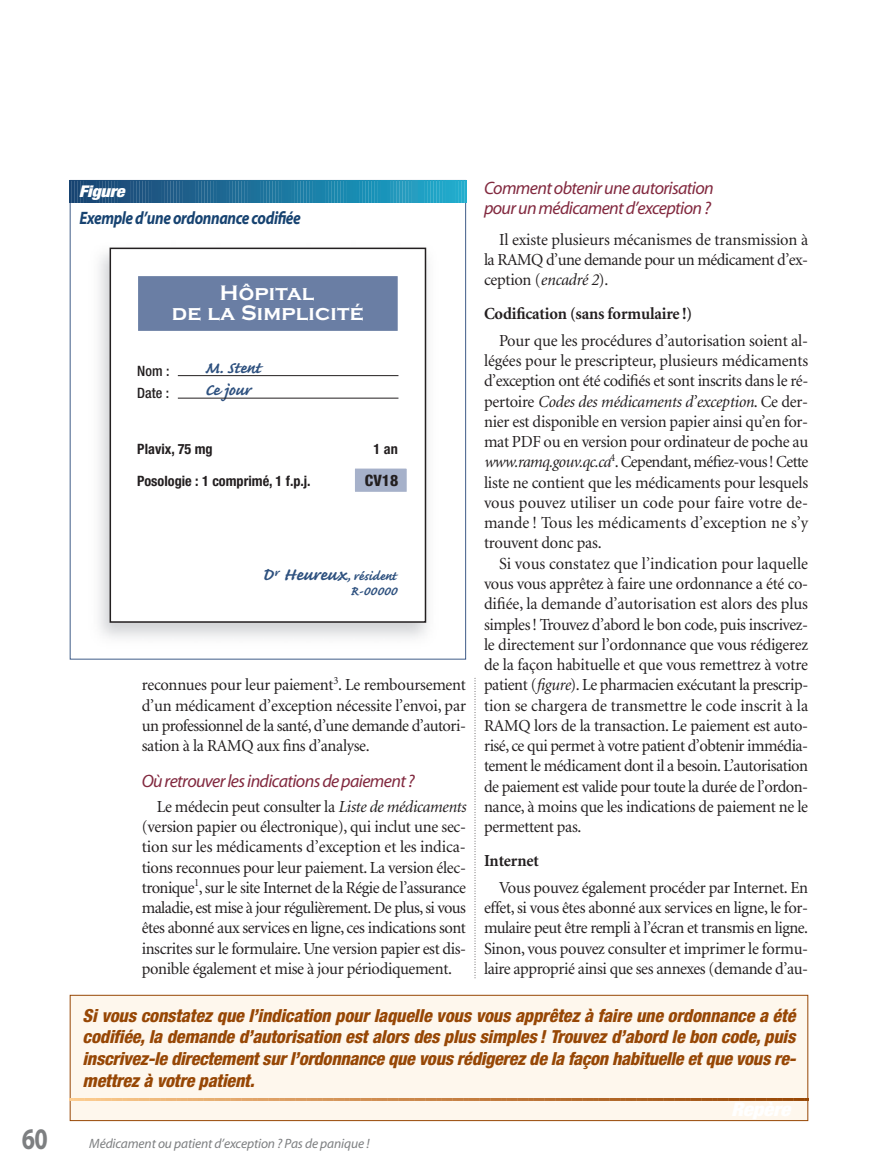
<style>
.page{position:relative;width:878px;height:1175px;background:#fff}
.page>*{position:absolute;margin:0;border:0;box-sizing:border-box;transform-origin:0 0}
.t1{font:700 30px "Myriad";color:#7d7f81;scale:.8 1}
.t2{font:700 21.75px/19.5px "Copperplate Gothic";letter-spacing:.01em;color:#fff;text-align:center}
.t3{font:700 21px/22.5px "Caflisch Script";letter-spacing:-.015em;color:#2e517f}
.t4{font:italic 800 condensed 18px/21.8px "Helvetica Neue";color:#974705;text-align:justify}
.t5{font:italic 18px/19.5px "Myriad";letter-spacing:-.035em;color:#82293f}
.t6{font:italic 700 18px "Myriad";letter-spacing:-.025em;color:#174371;scale:.85 1}
.t7{font:16.8px/20.2px "Minion";letter-spacing:-.02em;color:#231f20;text-align:justify}
.t8{font:700 16.8px "Minion";letter-spacing:-.01em;color:#231f20}
.t9{font:700 16.5px/15px "Caflisch Script";color:#2e517f;text-align:right}
.t10{font:italic 900 condensed 16.2px "Helvetica Neue";color:#fff;scale:1.11 1}
.t11{font:800 condensed 15.75px "Helvetica Neue";color:#231f20}
.t12{font:700 condensed 14.25px "Helvetica Neue";color:#231f20}
.t13{font:500 condensed 14.25px/22.5px "Helvetica Neue";color:#231f20}
.t14{font:italic 13.5px "Myriad";letter-spacing:-.01em;color:#7d7f81}
.s1{font-size:22.5px}
.s2{font-style:italic}
</style>
<div class="page">
<svg style="left:474px;top:678px;width:1px;height:301px"></svg>
<div style="left:70px;top:995px;width:737px;height:125px;background:#fef7ed"></div>
<div style="left:70px;top:994px;width:738px;height:126px;border:1px solid #974705"></div>
<svg style="left:70px;top:1098px;width:23px;height:22px"></svg>
<hr style="left:97px;top:1098px;width:2px;height:22px;background:#f9c78a">
<svg style="left:103px;top:1098px;width:109px;height:22px"></svg>
<hr style="left:216px;top:1098px;width:2px;height:22px;background:#e6ae71">
<svg style="left:222px;top:1098px;width:109px;height:22px"></svg>
<hr style="left:335px;top:1098px;width:2px;height:22px;background:#d59559">
<svg style="left:341px;top:1098px;width:17px;height:22px"></svg>
<hr style="left:362px;top:1098px;width:2px;height:22px;background:#d18f53">
<svg style="left:368px;top:1098px;width:82px;height:22px"></svg>
<hr style="left:454px;top:1098px;width:2px;height:22px;background:#c57f42">
<svg style="left:460px;top:1098px;width:17px;height:22px"></svg>
<hr style="left:481px;top:1098px;width:2px;height:22px;background:#c27a3d">
<svg style="left:487px;top:1098px;width:82px;height:22px"></svg>
<hr style="left:573px;top:1098px;width:2px;height:22px;background:#b46b2c">
<svg style="left:579px;top:1098px;width:17px;height:22px"></svg>
<hr style="left:600px;top:1098px;width:2px;height:22px;background:#b16728">
<svg style="left:606px;top:1098px;width:82px;height:22px"></svg>
<hr style="left:692px;top:1098px;width:2px;height:22px;background:#a55818">
<svg style="left:698px;top:1098px;width:17px;height:22px"></svg>
<hr style="left:719px;top:1098px;width:2px;height:22px;background:#a25414">
<svg style="left:725px;top:1098px;width:82px;height:22px"></svg>
<svg style="left:70px;top:180px;width:396px;height:22px;background:#2278a0"></svg>
<img style="left:99px;top:247px;width:329px;height:391px">
<div style="left:110px;top:248px;width:315px;height:374px;background:#fff"></div>
<div style="left:110px;top:248px;width:316px;height:374px;border:2px solid #231f20"></div>
<div style="left:354px;top:468px;width:53px;height:24px;background:#a6b1ca"></div>
<div style="left:353px;top:467px;width:55px;height:26px;border:2px solid #fff"></div>
<hr style="left:178px;top:375px;width:220px;height:1px;background:#231f20">
<div style="left:137px;top:275px;width:261px;height:57px;background:#6a7ea4"></div>
<div style="left:136px;top:274px;width:263px;height:58px;border:2px solid #fff"></div>
<hr style="left:178px;top:398px;width:220px;height:1px;background:#231f20">
<h1 class="t1" style="left:22px;top:1127px;width:34px">60</h1>
<p class="t10" style="left:79px;top:185px;width:46px">Figure</p>
<p class="t6" style="left:80px;top:211px;width:262px">Exemple d’une ordonnance codifiée</p>
<p class="t2" style="left:172px;top:283px;width:193px">Hôpital<br>de la Simplicité</p>
<p class="t13" style="left:137px;top:361px;width:34px">Nom :<br>Date :</p>
<p class="t3" style="left:205px;top:358px;width:58px">M. Stent<br>Ce jour</p>
<p class="t12" style="left:137px;top:444px;width:77px">Plavix, 75 mg</p>
<p class="t12" style="left:373px;top:444px;width:26px">1 an</p>
<p class="t12" style="left:137px;top:475px;width:175px">Posologie : 1 comprimé, 1 f.p.j.</p>
<p class="t11" style="left:365px;top:474px;width:35px">CV18</p>
<p class="t9" style="left:262px;top:570px;width:136px"><span class="s1">D</span><sup>r</sup> <span class="s1">Heureux</span>, résident<br>R-00000</p>
<p class="t7" style="left:142px;top:676px;width:326px">reconnues pour leur paiement<sup>3</sup>. Le remboursement d’un médicament d’exception nécessite l’envoi, par un professionnel de la santé, d’une demande d’autori&shy;sation à la RAMQ aux fins d’analyse.</p>
<p class="t5" style="left:142px;top:772px;width:274px">Où retrouver les indications de paiement ?</p>
<p class="t7" style="left:142px;top:797px;width:326px;text-indent:15px">Le médecin peut consulter la <span class="s2">Liste de médicaments </span>(version papier ou électronique), qui inclut une sec&shy;tion sur les médicaments d’exception et les indica&shy;tions reconnues pour leur paiement. La version élec&shy;tronique<sup>1</sup>, sur le site Internet de la Régie de l’assurance maladie, est mise à jour régulièrement. De plus, si vous êtes abonné aux services en ligne, ces indications sont inscrites sur le formulaire. Une version papier est dis&shy;ponible également et mise à jour périodiquement.</p>
<p class="t5" style="left:484px;top:180px;width:231px">Comment obtenir une autorisation pour un médicament d’exception ?</p>
<p class="t7" style="left:484px;top:230px;width:326px;text-indent:15px">Il existe plusieurs mécanismes de transmission à la RAMQ d’une demande pour un médicament d’ex&shy;ception (<span class="s2">encadré 2</span>).</p>
<p class="t8" style="left:484px;top:307px;width:210px">Codification (sans formulaire !)</p>
<p class="t7" style="left:484px;top:332px;width:326px;text-indent:15px">Pour que les procédures d’autorisation soient al&shy;légées pour le prescripteur, plusieurs médicaments d’exception ont été codifiés et sont inscrits dans le ré&shy;pertoire <span class="s2">Codes des médicaments d’exception</span>. Ce der&shy;nier est disponible en version papier ainsi qu’en for&shy;mat PDF ou en version pour ordinateur de poche au <span class="s2">www.ramq.gouv.qc.ca</span><sup>4</sup>. Cependant, méfiez-vous! Cette liste ne contient que les médicaments pour lesquels vous pouvez utiliser un code pour faire votre de&shy;mande ! Tous les médicaments d’exception ne s’y trouvent donc pas.</p>
<p class="t7" style="left:484px;top:554px;width:326px;text-indent:15px">Si vous constatez que l’indication pour laquelle vous vous apprêtez à faire une ordonnance a été co&shy;difiée, la demande d’autorisation est alors des plus simples ! Trouvez d’abord le bon code, puis inscrivez&shy;le directement sur l’ordonnance que vous rédigerez de la façon habituelle et que vous remettrez à votre patient (<span class="s2">figure</span>). Le pharmacien exécutant la prescrip&shy;tion se chargera de transmettre le code inscrit à la RAMQ lors de la transaction. Le paiement est auto&shy;risé, ce qui permet à votre patient d’obtenir immédia&shy;tement le médicament dont il a besoin. L’autorisation de paiement est valide pour toute la durée de l’ordon&shy;nance, à moins que les indications de paiement ne le permettent pas.</p>
<p class="t8" style="left:484px;top:854px;width:56px">Internet</p>
<p class="t7" style="left:484px;top:878px;width:326px;text-indent:15px">Vous pouvez également procéder par Internet. En effet, si vous êtes abonné aux services en ligne, le for&shy;mulaire peut être rempli à l’écran et transmis en ligne.<br>Sinon, vous pouvez consulter et imprimer le formu&shy;laire approprié ainsi que ses annexes (demande d’au-</p>
<p class="t4" style="left:82px;top:1005px;width:717px">Si vous constatez que l’indication pour laquelle vous vous apprêtez à faire une ordonnance a été codifiée, la demande d’autorisation estalors des plus simples !Trouvez d’abord le bon code, puis inscrivez-le directementsurl’ordonnance que vous rédigerez de la façon habituelle etque vous re&shy;mettrez à votre patient.</p>
<p class="t14" style="left:89px;top:1138px;width:282px">Médicament ou patient d’exception ? Pas de panique !</p>
</div>
